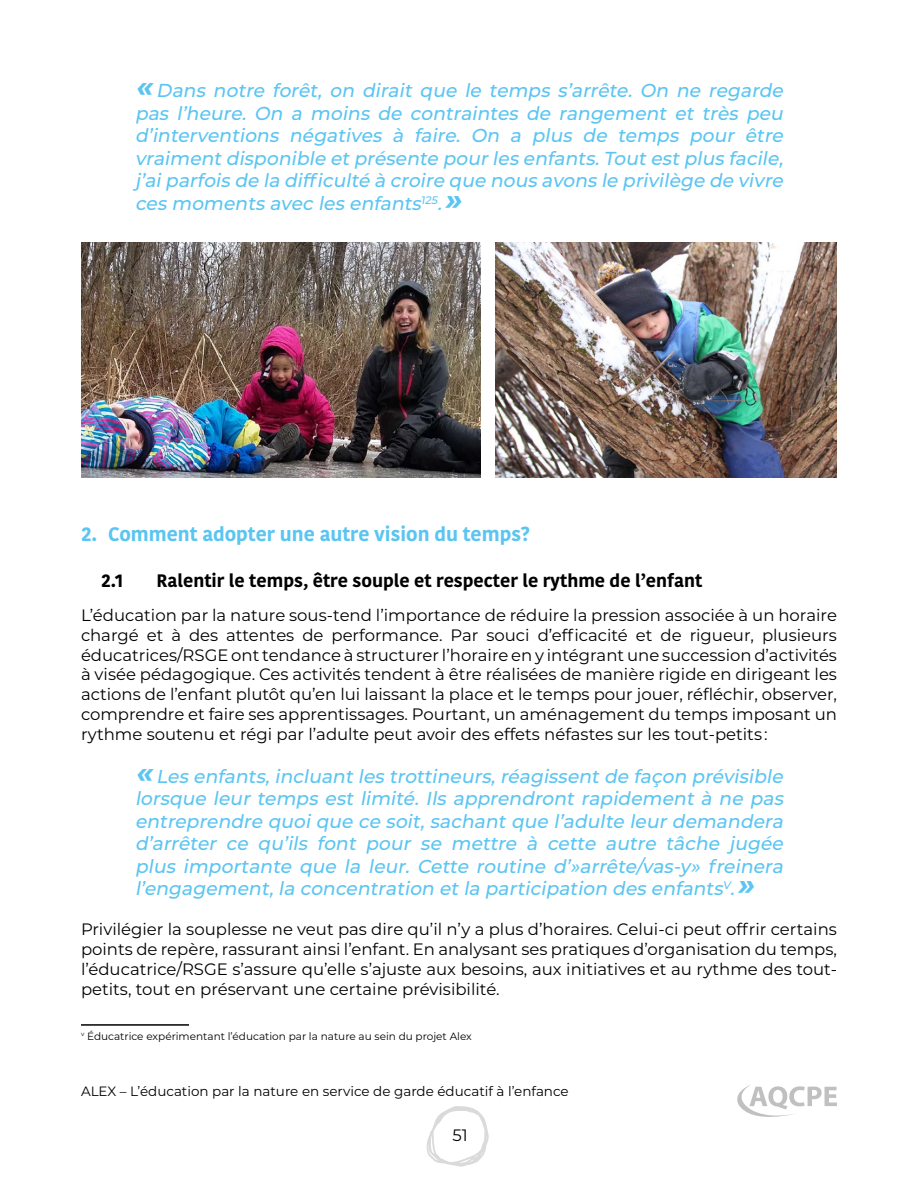
<style>
.page{position:relative;width:918px;height:1188px;background:#fff}
.page>*{position:absolute;margin:0;border:0;box-sizing:border-box;transform-origin:0 0}
.t1{font:700 19.5px "Kohinoor";color:#5bc5f2}
.t2{font:italic 500 18.75px/22.5px "Montserrat";color:#5bc5f2;text-align:justify}
.t3{font:700 18px "Kohinoor";color:#000}
.t4{font:16.5px/20px "Montserrat";color:#000;text-align:justify}
.t5{font:13.5px "Montserrat";color:#000}
.t6{font:10.5px "Montserrat";color:#000}
.s1{font-weight:700;font-size:30px}
</style>
<div class="page">
<svg style="left:426px;top:1106px;width:63px;height:61px"></svg>
<svg style="left:737px;top:1085px;width:100px;height:32px"></svg>
<img style="left:81px;top:242px;width:400px;height:236px">
<img style="left:496px;top:242px;width:341px;height:236px">
<hr style="left:81px;top:1024px;width:108px;height:2px;background:#000">
<p class="t2" style="left:135px;top:79px;width:654px"><span class="s1">«</span> Dans notre forêt, on dirait que le temps s’arrête. On ne regarde pas l’heure. On a moins de contraintes de rangement et très peu d’interventions négatives à faire. On a plus de temps pour être vraimentdisponible etprésente pourles enfants.Toutestplus facile, j ’aiparfois de la difficulté à croire que nous avons le privilège de vivre ces moments avec les enfants<sup>125</sup>.<span class="s1">»</span></p>
<p class="t1" style="left:81px;top:521px;width:450px">2. Comment adopter une autre vision du temps?</p>
<p class="t3" style="left:101px;top:569px;width:24px">2.1</p>
<p class="t3" style="left:157px;top:569px;width:547px">Ralentir le temps, être souple et respecter le rythme de l’enfant</p>
<p class="t4" style="left:81px;top:604px;width:758px">L’éducation par la nature sous-tend l’importance de réduire la pression associée à un horaire chargé et à des attentes de performance. Par souci d’efficacité et de rigueur, plusieurs éducatrices/RSGE ont tendance à structurer l’horaire en y intégrant une succession d’activités à visée pédagogique. Ces activités tendent à être réalisées de manière rigide en dirigeant les actions de l’enfant plutôt qu’en lui laissant la place et le temps pour jouer, réfléchir, observer, comprendre et faire ses apprentissages. Pourtant, un aménagement du temps imposant un rythme soutenu et régi par l’adulte peut avoir des effets néfastes sur les tout-petits :</p>
<p class="t2" style="left:135px;top:764px;width:654px"><span class="s1">«</span> Les enfants,incluantles trottineurs,réagissentde façon prévisible lorsque leur temps est limité. Ils apprendront rapidement à ne pas entreprendre quoique ce soit,sachantque l’adulte leurdemandera d’arrêter ce qu’ils font pour se mettre à cette autre tâche jugée plus importante que la leur. Cette routine d’»arrête/vas-y» freinera l’engagement,la concentration etla participation des enfants<sup>V</sup>.<span class="s1">»</span></p>
<p class="t4" style="left:81px;top:919px;width:758px">Privilégier la souplesse ne veut pas dire qu’il n’y a plus d’horaires. Celui-ci peut offrir certains points de repère, rassurant ainsi l’enfant. En analysant ses pratiques d’organisation du temps, l’éducatrice/RSGE s’assure qu’elle s’ajuste aux besoins, aux initiatives et au rythme des tout&shy;petits, tout en préservant une certaine prévisibilité.</p>
<p class="t6" style="left:81px;top:1029px;width:392px"><sup>v</sup> Éducatrice expérimentant l’éducation par la nature au sein du projet Alex</p>
<p class="t5" style="left:81px;top:1082px;width:489px">ALEX – L’éducation par la nature en service de garde éducatif à l’enfance</p>
<p class="t4" style="left:452px;top:1125px;width:17px">51</p>
</div>
